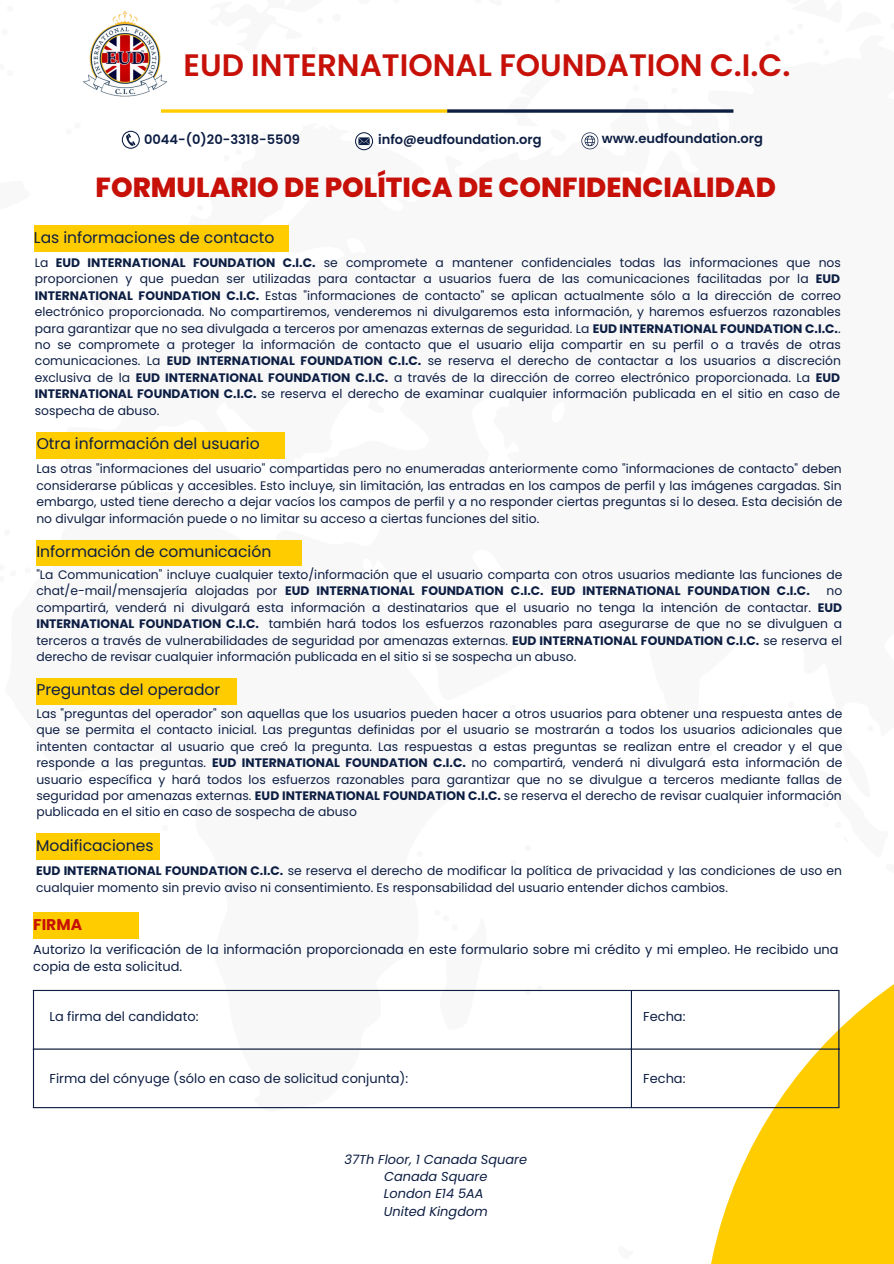
<style>
.page{position:relative;width:894px;height:1264px;background:#fff}
.page>*{position:absolute;margin:0;border:0;box-sizing:border-box;transform-origin:0 0}
.t1{font:600 31.05px "Poppins";color:#c61008}
.t2{font:800 27.6px "Poppins";color:#c61008}
.t3{font:15.6px "Poppins";color:#0d1e43}
.t4{font:700 15.6px "Poppins";color:#c61008}
.t5{font:600 13.05px "Poppins";color:#0d1e43}
.t6{font:12.9px/17.4px "Poppins";color:#0d1e43}
.t7{font:italic 12.9px "Poppins";color:#0d1e43}
.t8{font:12.3px/16.4px "Poppins";color:#0d1e43;text-align:justify}
.s1{font-weight:700}
</style>
<div class="page">
<svg style="left:702px;top:985px;width:191px;height:278px;fill:#fc0"></svg>
<svg style="left:184px;top:109px;width:263px;height:4px"></svg>
<svg style="left:447px;top:109px;width:286px;height:4px"></svg>
<svg style="left:122px;top:131px;width:18px;height:18px"></svg>
<svg style="left:355px;top:132px;width:18px;height:18px"></svg>
<svg style="left:581px;top:132px;width:17px;height:17px"></svg>
<img style="left:83px;top:10px;width:101px;height:103px">
<hr style="left:33px;top:991px;width:1px;height:116px;background:#0d1e43">
<hr style="left:630px;top:991px;width:1px;height:116px;background:#0d1e43">
<hr style="left:838px;top:991px;width:1px;height:116px;background:#0d1e43">
<hr style="left:33px;top:989px;width:806px;height:2px;background:#0d1e43">
<hr style="left:33px;top:1048px;width:806px;height:1px;background:#0d1e43">
<hr style="left:33px;top:1107px;width:806px;height:1px;background:#0d1e43">
<div style="left:34px;top:226px;width:254px;height:25px;background:#fc0"></div>
<div style="left:36px;top:432px;width:249px;height:26px;background:#fc0"></div>
<div style="left:36px;top:540px;width:265px;height:26px;background:#fc0"></div>
<div style="left:36px;top:678px;width:200px;height:26px;background:#fc0"></div>
<div style="left:36px;top:833px;width:123px;height:26px;background:#fc0"></div>
<div style="left:33px;top:912px;width:106px;height:26px;background:#fc0"></div>
<p class="t1" style="left:183px;top:43px;width:608px">EUD INTERNATIONAL FOUNDATION C.I.C.</p>
<p class="t5" style="left:144px;top:130px;width:157px">0044-(0)20-3318-5509</p>
<p class="t5" style="left:378px;top:130px;width:165px">info@eudfoundation.org</p>
<p class="t5" style="left:601px;top:129px;width:162px">www.eudfoundation.org</p>
<p class="t2" style="left:96px;top:168px;width:681px">FORMULARIO DE POLÍTICA DE CONFIDENCIALIDAD</p>
<p class="t3" style="left:34px;top:226px;width:242px">Las informaciones de contacto</p>
<p class="t8" style="left:35px;top:254px;width:807px">La <span class="s1">EUD INTERNATIONAL FOUNDATION C.I.C.</span> se compromete a mantener confidenciales todas las informaciones que nos proporcionen y que puedan ser utilizadas para contactar a usuarios fuera de las comunicaciones facilitadas por la <span class="s1">EUD INTERNATIONAL FOUNDATION C.I.C.</span> Estas "informaciones de contacto" se aplican actualmente sólo a la dirección de correo electrónico proporcionada. No compartiremos, venderemos ni divulgaremos esta información, y haremos esfuerzos razonables para garantizar que no sea divulgada a terceros por amenazas externas de seguridad. La <span class="s1">EUD INTERNATIONAL FOUNDATION C.I.C.</span>. no se compromete a proteger la información de contacto que el usuario elija compartir en su perfil o a través de otras comunicaciones. La <span class="s1">EUD INTERNATIONAL FOUNDATION C.I.C.</span> se reserva el derecho de contactar a los usuarios a discreción exclusiva de la <span class="s1">EUD INTERNATIONAL FOUNDATION C.I.C.</span> a través de la dirección de correo electrónico proporcionada. La <span class="s1">EUD INTERNATIONAL FOUNDATION C.I.C.</span> se reserva el derecho de examinar cualquier información publicada en el sitio en caso de sospecha de abuso.</p>
<p class="t3" style="left:37px;top:433px;width:224px">Otra información del usuario</p>
<p class="t8" style="left:36px;top:461px;width:807px">Las otras "informaciones del usuario" compartidas pero no enumeradas anteriormente como "informaciones de contacto" deben considerarse públicas y accesibles. Esto incluye, sin limitación, las entradas en los campos de perfil y las imágenes cargadas. Sin embargo, usted tiene derecho a dejar vacíos los campos de perfil y a no responder ciertas preguntas si lo desea. Esta decisión de no divulgar información puede o no limitar su acceso a ciertas funciones del sitio.</p>
<p class="t3" style="left:36px;top:540px;width:236px">Información de comunicación</p>
<p class="t8" style="left:36px;top:566px;width:807px">"La Communication" incluye cualquier texto/información que el usuario comparta con otros usuarios mediante las funciones de chat/e-mail/mensajería alojadas por <span class="s1">EUD INTERNATIONAL FOUNDATION C.I.C. EUD INTERNATIONAL FOUNDATION C.I.C.</span></p>
<p class="t8" style="left:36px;top:583px;width:807px;text-indent:790px">no compartirá, venderá ni divulgará esta información a destinatarios que el usuario no tenga la intención de contactar. <span class="s1">EUD INTERNATIONAL FOUNDATION C.I.C.</span> también hará todos los esfuerzos razonables para asegurarse de que no se divulguen a terceros a través de vulnerabilidades de seguridad por amenazas externas. <span class="s1">EUD INTERNATIONAL FOUNDATION C.I.C.</span> se reserva el derecho de revisar cualquier información publicada en el sitio si se sospecha un abuso.</p>
<p class="t3" style="left:36px;top:679px;width:185px">Preguntas del operador</p>
<p class="t8" style="left:36px;top:705px;width:807px">Las "preguntas del operador" son aquellas que los usuarios pueden hacer a otros usuarios para obtener una respuesta antes de que se permita el contacto inicial. Las preguntas definidas por el usuario se mostrarán a todos los usuarios adicionales que intenten contactar al usuario que creó la pregunta. Las respuestas a estas preguntas se realizan entre el creador y el que responde a las preguntas. <span class="s1">EUD INTERNATIONAL FOUNDATION C.I.C.</span> no compartirá, venderá ni divulgará esta información de usuario específica y hará todos los esfuerzos razonables para garantizar que no se divulgue a terceros mediante fallas de seguridad por amenazas externas. <span class="s1">EUD INTERNATIONAL FOUNDATION C.I.C.</span> se reserva el derecho de revisar cualquier información publicada en el sitio en caso de sospecha de abuso</p>
<p class="t3" style="left:36px;top:834px;width:119px">Modificaciones</p>
<p class="t8" style="left:36px;top:863px;width:807px"><span class="s1">EUD INTERNATIONAL FOUNDATION C.I.C.</span> se reserva el derecho de modificar la política de privacidad y las condiciones de uso en cualquier momento sin previo aviso ni consentimiento. Es responsabilidad del usuario entender dichos cambios.</p>
<p class="t4" style="left:33px;top:913px;width:50px">FIRMA</p>
<p class="t6" style="left:33px;top:940px;width:806px">Autorizo la verificación de la información proporcionada en este formulario sobre mi crédito y mi empleo. He recibido una copia de esta solicitud.</p>
<p class="t6" style="left:49px;top:1007px;width:150px">La firma del candidato:</p>
<p class="t6" style="left:643px;top:1007px;width:44px">Fecha:</p>
<p class="t6" style="left:50px;top:1069px;width:360px">Firma del cónyuge (sólo en caso de solicitud conjunta):</p>
<p class="t7" style="left:344px;top:1150px;width:184px">37Th Floor, 1 Canada Square</p>
<p class="t7" style="left:384px;top:1167px;width:105px">Canada Square</p>
<p class="t7" style="left:384px;top:1184px;width:101px">London E14 5AA</p>
<p class="t7" style="left:383px;top:1201px;width:105px">United Kingdom</p>
<p class="t6" style="left:643px;top:1069px;width:44px">Fecha:</p>
</div>
